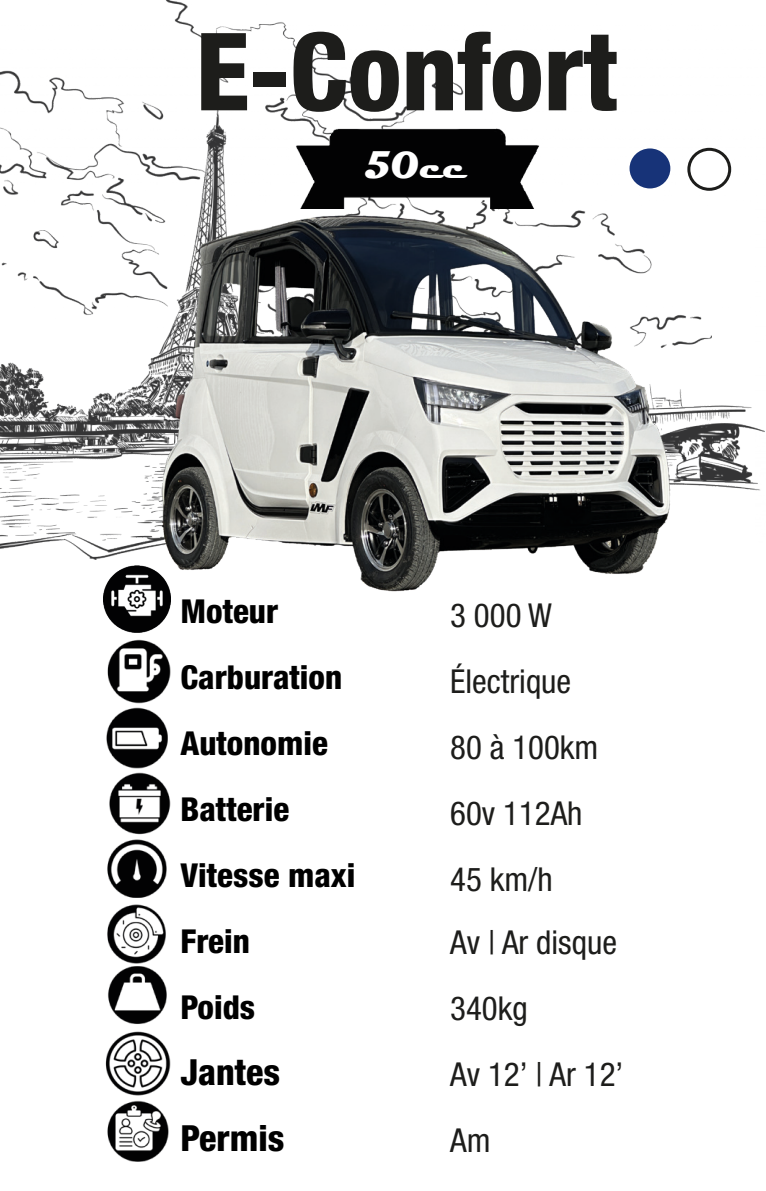
<style>
.page{position:relative;width:766px;height:1191px;background:#fff}
.page>*{position:absolute;margin:0;border:0;box-sizing:border-box;transform-origin:0 0}
.t1{font:800 condensed 108px "Helvetica Neue LT Std";color:#1d1d1b}
.t2{font:700 39px "Magneto";color:#fff}
.t3{font:800 condensed 36px "Helvetica Neue LT Std";color:#000}
.t4{font:condensed 33px "Helvetica Neue LT Std";color:#1d1d1b}
.t5{font:800 condensed 33px/66px "Helvetica Neue LT Std";color:#000}
</style>
<div class="page">
<img style="left:0;top:1px;width:764px;height:558px">
<img style="left:141px;top:175px;width:556px;height:419px">
<div style="left:629px;top:148px;width:41px;height:40px;background:#173378;border-radius:50%"></div>
<div style="left:688px;top:149px;width:41px;height:40px;background:#fff;border-radius:50%"></div>
<div style="left:687px;top:148px;width:44px;height:43px;border:3px solid #1d1d1b;border-radius:50%"></div>
<img style="left:285px;top:124px;width:260px;height:84px">
<img style="left:107px;top:639px;width:64px;height:64px">
<img style="left:106px;top:707px;width:62px;height:66px">
<img style="left:109px;top:773px;width:61px;height:62px">
<img style="left:107px;top:839px;width:60px;height:125px">
<img style="left:108px;top:966px;width:59px;height:58px">
<img style="left:105px;top:1031px;width:66px;height:65px">
<img style="left:107px;top:1100px;width:62px;height:62px">
<img style="left:104px;top:565px;width:66px;height:67px">
<p class="t1" style="left:195px;top:5px;width:423px">E-Confort</p>
<p class="t2" style="left:363px;top:143px;width:105px">50cc</p>
<p class="t5" style="left:180px;top:577px;width:99px">Moteur</p>
<p class="t5" style="left:180px;top:643px;width:163px">Carburation</p>
<p class="t5" style="left:180px;top:709px;width:149px">Autonomie</p>
<p class="t5" style="left:180px;top:775px;width:176px">Batterie<br>Vitesse maxi</p>
<p class="t5" style="left:180px;top:907px;width:71px">Frein</p>
<p class="t5" style="left:180px;top:973px;width:76px">Poids</p>
<p class="t3" style="left:180px;top:1049px;width:101px">Jantes</p>
<p class="t3" style="left:180px;top:1115px;width:106px">Permis</p>
<p class="t4" style="left:450px;top:596px;width:103px">3 000 W</p>
<p class="t4" style="left:450px;top:662px;width:122px">Électrique</p>
<p class="t4" style="left:450px;top:728px;width:150px">80 à 100km</p>
<p class="t4" style="left:450px;top:794px;width:134px">60v 112Ah</p>
<p class="t4" style="left:450px;top:860px;width:104px">45 km/h</p>
<p class="t4" style="left:450px;top:923px;width:168px">Av | Ar disque</p>
<p class="t4" style="left:450px;top:989px;width:79px">340kg</p>
<p class="t4" style="left:450px;top:1055px;width:175px">Av 12’ | Ar 12’</p>
<p class="t4" style="left:450px;top:1121px;width:42px">Am</p>
</div>
